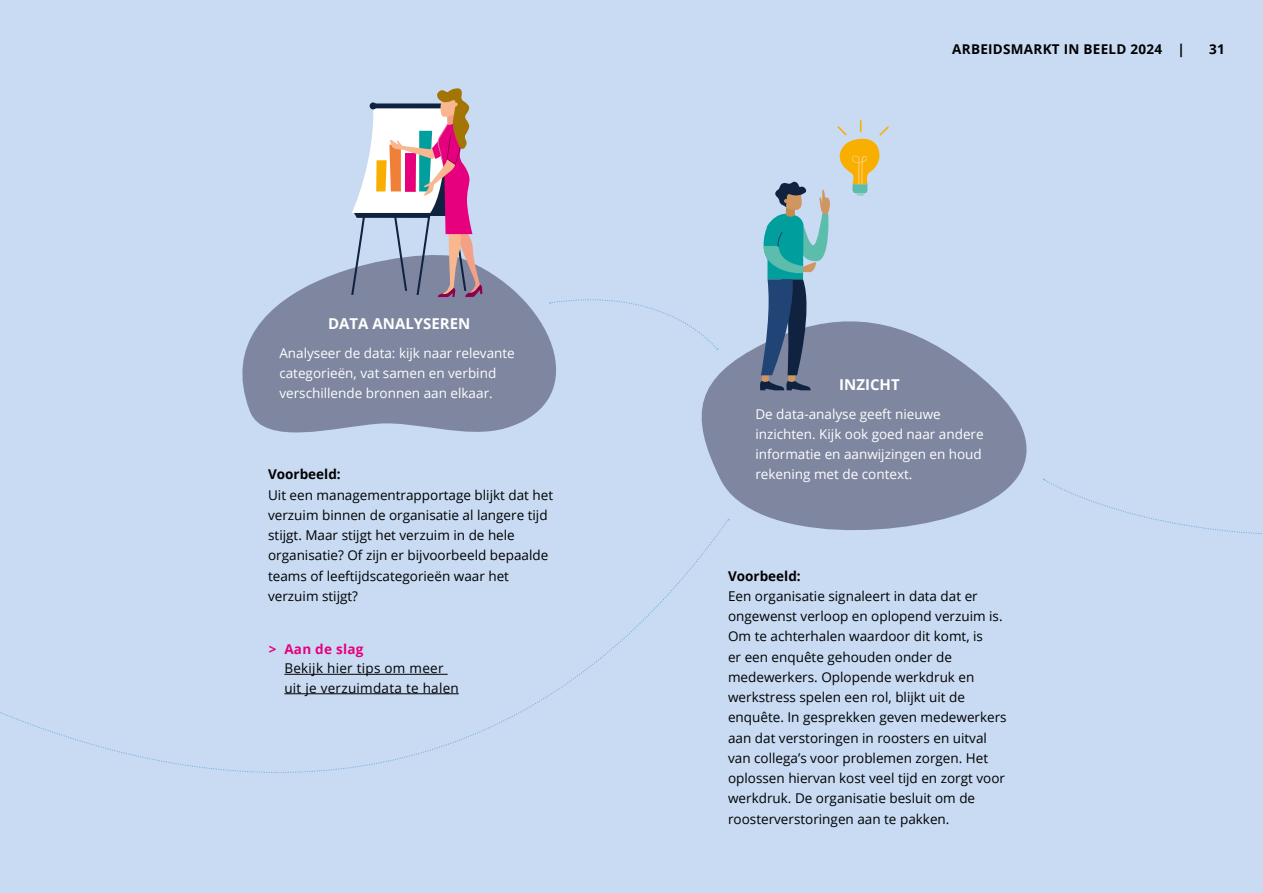
<style>
.page{position:relative;width:1263px;height:893px;background:#c8dbf3}
.page>*{position:absolute;margin:0;border:0;box-sizing:border-box;transform-origin:0 0}
.t1{font:700 15px "Open Sans";color:#fff}
.t2{font:13.5px/20.2px "Open Sans";color:#000}
.t3{font:13.5px/20.2px "Open Sans";color:#fff}
.t4{font:13.5px/19.5px "Open Sans";letter-spacing:.02em;color:#000}
.t5{font:700 13.5px "Open Sans";letter-spacing:.02em;color:#000}
.t6{font:700 13.5px "Open Sans";color:#000}
.t7{font:700 13.5px "Open Sans";letter-spacing:.02em;color:#e6007d}
</style>
<div class="page">
<svg style="left:701px;top:326px;width:344px;height:205px;fill:#7e86a0"></svg>
<svg style="left:242px;top:268px;width:314px;height:165px;fill:#7e86a0"></svg>
<svg style="left:757px;top:120px;width:132px;height:270px"></svg>
<svg style="left:351px;top:88px;width:131px;height:209px"></svg>
<svg style="left:0;top:516px;width:729px;height:257px"></svg>
<svg style="left:549px;top:287px;width:169px;height:63px"></svg>
<svg style="left:1043px;top:479px;width:220px;height:55px"></svg>
<p class="t1" style="left:328px;top:313px;width:144px">DATA ANALYSEREN</p>
<p class="t3" style="left:279px;top:342px;width:237px">Analyseer de data: kijk naar relevante categorieën, vat samen en verbind verschillende bronnen aan elkaar.</p>
<p class="t6" style="left:268px;top:465px;width:74px">Voorbeeld:</p>
<p class="t2" style="left:268px;top:484px;width:287px">Uit een managementrapportage blijkt dat het verzuim binnen de organisatie al langere tijd stijgt. Maar stijgt het verzuim in de hele organisatie? Of zijn er bijvoorbeeld bepaalde teams of leeftijdscategorieën waar het verzuim stijgt?</p>
<p class="t7" style="left:269px;top:639px;width:96px">&gt; Aan de slag</p>
<p class="t4" style="left:284px;top:658px;width:176px">Bekijk hier tips om meer uit je verzuimdata te halen</p>
<p class="t5" style="left:952px;top:40px;width:234px">ARBEIDSMARKT IN BEELD 2024 |</p>
<p class="t5" style="left:1209px;top:40px;width:17px">31</p>
<p class="t1" style="left:839px;top:374px;width:62px">INZICHT</p>
<p class="t3" style="left:755px;top:403px;width:230px">De data-analyse geeft nieuwe inzichten. Kijk ook goed naar andere informatie en aanwijzingen en houd rekening met de context.</p>
<p class="t6" style="left:728px;top:566px;width:74px">Voorbeeld:</p>
<p class="t2" style="left:728px;top:585px;width:280px">Een organisatie signaleert in data dat er ongewenst verloop en oplopend verzuim is.<br>Om te achterhalen waardoor dit komt, is<br>er een enquête gehouden onder de medewerkers. Oplopende werkdruk en werkstress spelen een rol, blijkt uit de enquête. In gesprekken geven medewerkers aan dat verstoringen in roosters en uitval van collega’s voor problemen zorgen. Het oplossen hiervan kost veel tijd en zorgt voor werkdruk. De organisatie besluit om de roosterverstoringen aan te pakken.</p>
</div>
